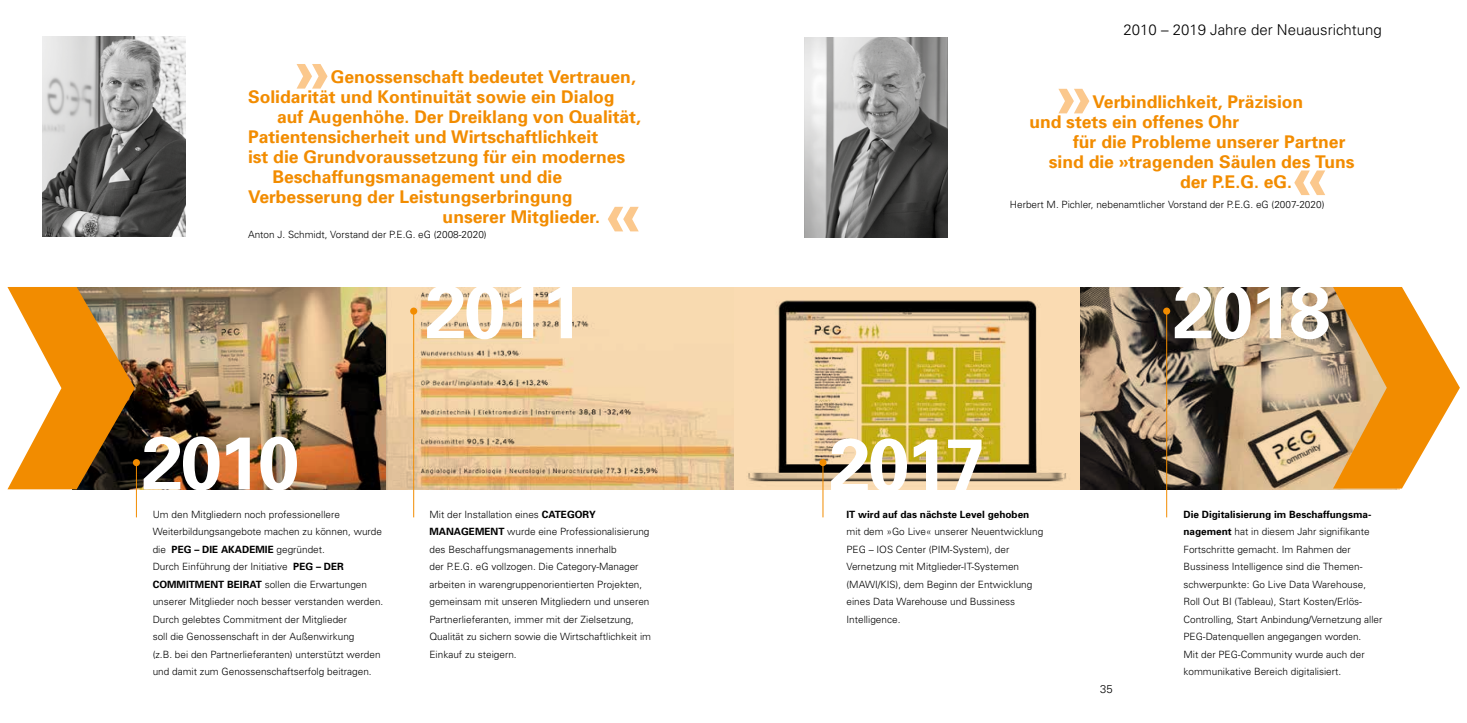
<style>
.page{position:relative;width:1467px;height:723px;background:#fff}
.page>*{position:absolute;margin:0;border:0;box-sizing:border-box;transform-origin:0 0}
.t1{font:700 75px "Univers";letter-spacing:-.04em;color:#fff}
.t2{font:700 63.75px "Univers";color:#fbc88d}
.t3{font:700 17.5px/20px "Univers";color:#f28c00}
.t4{font:300 15px "Univers";color:#000}
.t5{font:300 11.25px "Univers";color:#000}
.t6{font:300 10px/17.5px "Univers";color:#000}
.t7{font:700 10px "Univers";color:#000}
.s1{font-weight:700}
</style>
<div class="page">
<img style="left:135px;top:287px;width:1265px;height:202px">
<svg style="left:7px;top:287px;width:128px;height:202px"></svg>
<svg style="left:1333px;top:287px;width:127px;height:201px"></svg>
<hr style="left:1166px;top:309px;width:1px;height:208px;background:#f28c00">
<div style="left:1163px;top:308px;width:7px;height:7px;background:#f28c00;border-radius:50%"></div>
<hr style="left:413px;top:309px;width:1px;height:208px;background:#f28c00">
<div style="left:410px;top:308px;width:7px;height:7px;background:#f28c00;border-radius:50%"></div>
<hr style="left:136px;top:461px;width:1px;height:56px;background:#f28c00">
<div style="left:133px;top:459px;width:7px;height:7px;background:#f28c00;border-radius:50%"></div>
<hr style="left:823px;top:461px;width:1px;height:56px;background:#f28c00">
<div style="left:819px;top:459px;width:7px;height:7px;background:#f28c00;border-radius:50%"></div>
<img style="left:43px;top:36px;width:143px;height:201px">
<img style="left:804px;top:37px;width:143px;height:201px">
<h2 class="t2" style="left:294px;top:30px;width:37px">»</h2>
<h3 class="t3" style="left:248px;top:66px;width:389px;text-indent:83px">Genossenschaft bedeutet Vertrauen,<br>Solidarität und Kontinuität sowie ein Dialog</h3>
<h3 class="t3" style="left:277px;top:106px;width:365px">auf Augenhöhe. Der Dreiklang von Qualität,</h3>
<h3 class="t3" style="left:248px;top:126px;width:352px">Patientensicherheit und Wirtschaftlichkeit</h3>
<h3 class="t3" style="left:248px;top:146px;width:379px">ist die Grundvoraussetzung für ein modernes</h3>
<h3 class="t3" style="left:272px;top:166px;width:291px">Beschaffungsmanagement und die</h3>
<h3 class="t3" style="left:248px;top:186px;width:326px">Verbesserung der Leistungserbringung</h3>
<h3 class="t3" style="left:443px;top:206px;width:159px">unserer Mitglieder.</h3>
<p class="t6" style="left:248px;top:225px;width:240px">Anton J. Schmidt, Vorstand der P.E.G. eG (2008-2020)</p>
<h2 class="t2" style="left:606px;top:173px;width:37px">«</h2>
<h1 class="t1" style="left:142px;top:415px;width:159px">2010</h1>
<h1 class="t1" style="left:425px;top:263px;width:159px">2011</h1>
<h3 class="t4" style="left:1123px;top:21px;width:260px">2010 – 2019 Jahre der Neuausrichtung</h3>
<h2 class="t2" style="left:1056px;top:55px;width:37px">»</h2>
<h3 class="t3" style="left:1029px;top:91px;width:275px;text-indent:63px">Verbindlichkeit, Präzision und stets ein offenes Ohr</h3>
<h3 class="t3" style="left:1073px;top:131px;width:274px">für die Probleme unserer Partner</h3>
<h3 class="t3" style="left:1049px;top:151px;width:307px">sind die »tragenden Säulen des Tuns</h3>
<h3 class="t3" style="left:1180px;top:171px;width:113px">der P.E.G. eG.</h3>
<p class="t6" style="left:1010px;top:195px;width:316px">Herbert M. Pichler, nebenamtlicher Vorstand der P.E.G. eG (2007-2020)</p>
<h2 class="t2" style="left:1292px;top:136px;width:37px">«</h2>
<h1 class="t1" style="left:1173px;top:263px;width:159px">2018</h1>
<h1 class="t1" style="left:829px;top:417px;width:159px">2017</h1>
<p class="t6" style="left:153px;top:505px;width:232px">Um den Mitgliedern noch professionellere Weiterbildungsangebote machen zu können, wurde die <span class="s1">PEG – DIE AKADEMIE</span> gegründet.<br>Durch Einführung der Initiative <span class="s1">PEG – DER COMMITMENT BEIRAT</span> sollen die Erwartungen unserer Mitglieder noch besser verstanden werden.<br>Durch gelebtes Commitment der Mitglieder<br>soll die Genossenschaft in der Außenwirkung<br>(z.B. bei den Partnerlieferanten) unterstützt werden und damit zum Genossenschaftserfolg beitragen.</p>
<p class="t7" style="left:846px;top:508px;width:184px">IT wird auf das nächste Level gehoben</p>
<p class="t6" style="left:429px;top:505px;width:223px">Mit der Installation eines <span class="s1">CATEGORY MANAGEMENT</span> wurde eine Professionalisierung des Beschaffungsmanagements innerhalb<br>der P.E.G. eG vollzogen. Die Category-Manager arbeiten in warengruppenorientierten Projekten, gemeinsam mit unseren Mitgliedern und unseren Partnerlieferanten, immer mit der Zielsetzung, Qualität zu sichern sowie die Wirtschaftlichkeit im Einkauf zu steigern.</p>
<p class="t6" style="left:846px;top:522px;width:198px">mit dem »Go Live« unserer Neuentwicklung PEG – IOS Center (PIM-System), der Vernetzung mit Mitglieder-IT-Systemen (MAWI/KIS), dem Beginn der Entwicklung eines Data Warehouse und Bussiness Intelligence.</p>
<p class="t5" style="left:1100px;top:682px;width:14px">35</p>
<p class="t6" style="left:1183px;top:505px;width:200px"><span class="s1">Die Digitalisierung im Beschaffungsma&shy;nagement</span> hat in diesem Jahr signifikante Fortschritte gemacht. Im Rahmen der Bussiness Intelligence sind die Themen&shy;schwerpunkte: Go Live Data Warehouse, Roll Out BI (Tableau), Start Kosten/Erlös-Controlling, Start Anbindung/Vernetzung aller PEG-Datenquellen angegangen worden.<br>Mit der PEG-Community wurde auch der kommunikative Bereich digitalisiert.</p>
</div>
